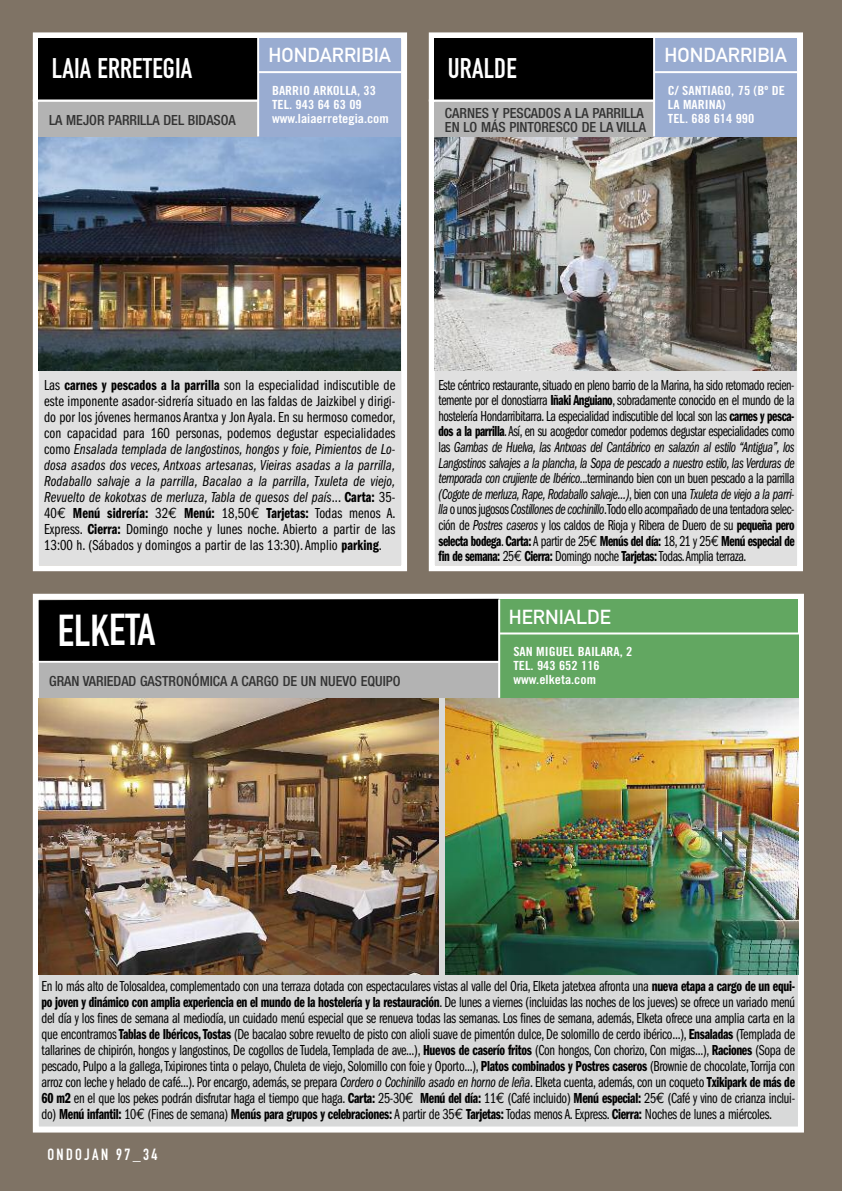
<style>
.page{position:relative;width:842px;height:1191px;background:#7f7365}
.page>*{position:absolute;margin:0;border:0;box-sizing:border-box;transform-origin:0 0}
.t1{font:44px "DIN Engschrift";letter-spacing:-.005em;color:#fff}
.t2{font:28px "DIN Engschrift";letter-spacing:.005em;color:#fff}
.t3{font:20px "DIN Mittelschrift";color:#fff}
.t4{font:16px "DIN Engschrift";letter-spacing:.15em;color:#fff}
.t5{font:15px/16px "Franklin Gothic Book Cmpr";letter-spacing:-.02em;color:#000;text-align:justify;scale:.96 1}
.t6{font:15px/15.6px "Franklin Gothic Book Cmpr";letter-spacing:-.02em;color:#000;text-align:justify;scale:.93 1}
.t7{font:15px/16px "Franklin Gothic Book Cmpr Ital";letter-spacing:-.03em;color:#000;text-align:justify}
.t8{font:15px/16px "Franklin Gothic Book Cmpr";letter-spacing:-.02em;color:#000;text-align:justify}
.t9{font:15px/15.6px "Franklin Gothic Book Cmpr Ital";letter-spacing:-.03em;color:#000;scale:.93 1}
.t10{font:15px "Franklin Gothic Demi Cmpr";letter-spacing:-.02em;color:#000;scale:.96 1}
.t11{font:15px/16px "Franklin Gothic Book Cmpr";letter-spacing:.005em;color:#000}
.t12{font:15px "Franklin Gothic Demi Cmpr";letter-spacing:-.02em;color:#000;scale:.93 1}
.t13{font:15px "Franklin Gothic Demi Cmpr";letter-spacing:.005em;color:#000}
.t14{font:500 condensed 14px/14px "Helvetica Neue";color:#333}
.t15{font:12.6px/14px "Trade Gothic Bold Cond Twenty";color:#fff;scale:1.11 1}
.s1{font-family:"Franklin Gothic Demi Cmpr"}
.s2{font-family:"Franklin Gothic Book Cmpr"}
.s3{font-family:"Euro Mono"}
.s4{font-family:"Franklin Gothic Book Cmpr Ital"}
</style>
<div class="page">
<div style="left:39px;top:38px;width:362px;height:527px;background:#e0e0e0"></div>
<div style="left:33px;top:32px;width:374px;height:539px;border:6px solid #fff"></div>
<img style="left:39px;top:136px;width:362px;height:235px">
<div style="left:257px;top:38px;width:144px;height:34px;background:#99acd1"></div>
<div style="left:39px;top:102px;width:219px;height:34px;background:#b3b3b3"></div>
<div style="left:259px;top:73px;width:142px;height:63px;background:#99acd1"></div>
<div style="left:39px;top:38px;width:219px;height:62px;background:#000"></div>
<hr style="left:33px;top:99px;width:226px;height:2px;background:#fff">
<hr style="left:258px;top:71px;width:143px;height:2px;background:#fff">
<hr style="left:257px;top:37px;width:2px;height:99px;background:#fff">
<div style="left:435px;top:38px;width:362px;height:527px;background:#e0e0e0"></div>
<div style="left:429px;top:32px;width:374px;height:539px;border:6px solid #fff"></div>
<img style="left:434px;top:136px;width:363px;height:234px">
<div style="left:653px;top:38px;width:144px;height:34px;background:#99acd1"></div>
<div style="left:434px;top:102px;width:220px;height:34px;background:#b3b3b3"></div>
<div style="left:655px;top:73px;width:142px;height:63px;background:#99acd1"></div>
<div style="left:434px;top:38px;width:220px;height:62px;background:#000"></div>
<hr style="left:429px;top:99px;width:226px;height:2px;background:#fff">
<hr style="left:654px;top:71px;width:143px;height:2px;background:#fff">
<hr style="left:653px;top:37px;width:2px;height:99px;background:#fff">
<div style="left:39px;top:600px;width:759px;height:526px;background:#d8d9d9"></div>
<div style="left:33px;top:594px;width:771px;height:538px;border:6px solid #fff"></div>
<img style="left:39px;top:698px;width:400px;height:276px">
<img style="left:446px;top:698px;width:352px;height:276px">
<div style="left:497px;top:599px;width:301px;height:34px;background:#62a761"></div>
<div style="left:39px;top:663px;width:460px;height:34px;background:#b3b3b3"></div>
<div style="left:500px;top:634px;width:298px;height:63px;background:#62a761"></div>
<div style="left:39px;top:599px;width:459px;height:62px;background:#000"></div>
<hr style="left:33px;top:661px;width:466px;height:2px;background:#fff">
<hr style="left:499px;top:632px;width:300px;height:2px;background:#fff">
<hr style="left:498px;top:599px;width:2px;height:99px;background:#fff">
<h2 class="t2" style="left:52px;top:58px;width:142px">LAIA ERRETEGIA</h2>
<p class="t14" style="left:49px;top:114px;width:188px">LA MEJOR PARRILLA DEL BIDASOA</p>
<h3 class="t3" style="left:269px;top:48px;width:124px">HONDARRIBIA</h3>
<p class="t15" style="left:272px;top:84px;width:107px">BARRIO ARKOLLA, 33<br>TEL. 943 64 63 09 www.laiaerretegia.com</p>
<h2 class="t2" style="left:448px;top:58px;width:70px">URALDE</h2>
<p class="t14" style="left:445px;top:107px;width:203px">CARNES Y PESCADOS A LA PARRILLA<br>EN LO MÁS PINTORESCO DE LA VILLA</p>
<h3 class="t3" style="left:665px;top:48px;width:124px">HONDARRIBIA</h3>
<p class="t15" style="left:668px;top:84px;width:107px">C/ SANTIAGO, 75 (Bº DE<br>LA MARINA)<br>TEL. 688 614 990</p>
<p class="t8" style="left:44px;top:378px;width:353px">Las <span class="s1">carnes y pescados a la parrilla</span> son la especialidad indiscutible de este imponente asador-sidrería situado en las faldas de Jaizkibel y dirigi&shy;do por los jóvenes hermanos Arantxa y Jon Ayala. En su hermoso comedor, con capacidad para 160 personas, podemos degustar especialidades</p>
<p class="t7" style="left:44px;top:442px;width:353px"><span class="s2">como</span> Ensalada templada de langostinos, hongos y foie, Pimientos de Lo&shy;dosa asados dos veces, Antxoas artesanas, Vieiras asadas a la parrilla, Rodaballo salvaje a la parrilla, Bacalao a la parrilla, Txuleta de viejo, Revuelto de kokotxas de merluza, Tabla de quesos del país<span class="s2">...</span> <span class="s1">Carta:</span> <span class="s2">35-</span></p>
<p class="t13" style="left:44px;top:508px;width:353px"><span class="s2">40</span><span class="s3">€</span> Menú sidrería: <span class="s2">32</span><span class="s3">€</span> Menú: <span class="s2">18,50</span><span class="s3">€</span> Tarjetas: <span class="s2">Todas menos A.</span></p>
<p class="t11" style="left:44px;top:522px;width:353px">Express. <span class="s1">Cierra:</span> Domingo noche y lunes noche. Abierto a partir de las<br>13:00 h. (Sábados y domingos a partir de las 13:30).Amplio <span class="s1">parking</span>.</p>
<h1 class="t1" style="left:58px;top:614px;width:99px">ELKETA</h1>
<p class="t14" style="left:49px;top:675px;width:353px">GRAN VARIEDAD GASTRONÓMICA A CARGO DE UN NUEVO EQUIPO</p>
<p class="t6" style="left:438px;top:378px;width:384px">Este céntrico restaurante,situado en pleno barrio de la Marina,ha sido retomado recien&shy;temente por el donostiarra <span class="s1">Iñaki Anguiano</span>, sobradamente conocido en el mundo de la hostelería Hondarribitarra. La especialidad indiscutible del local son las <span class="s1">carnes y pesca&shy;dos a la parrilla</span>.Así, en su acogedor comedor podemos degustar especialidades como</p>
<p class="t9" style="left:438px;top:440px;width:384px"><span class="s2">las</span> Gambas de Huelva, las Antxoas del Cantábrico en salazón al estilo “Antigua”, los<br>Langostinos salvajes a la plancha, la Sopa de pescado a nuestro estilo, las Verduras de</p>
<p class="t6" style="left:438px;top:472px;width:384px"><span class="s4">temporada con crujiente de Ibérico</span>...terminando bien con un buen pescado a la parrilla</p>
<p class="t9" style="left:438px;top:487px;width:384px">(Cogote de merluza, Rape, Rodaballo salvaje...)<span class="s2">, bien con una</span> Txuleta de viejo a la parri-</p>
<p class="t6" style="left:438px;top:503px;width:384px"><span class="s4">lla</span> ounosjugosos <span class="s4">Costillones de cochinillo</span>.Todoelloacompañado deunatentadoraselec&shy;ción de <span class="s4">Postres caseros</span> y los caldos de Rioja y Ribera de Duero de su <span class="s1">pequeña pero</span></p>
<p class="t12" style="left:438px;top:535px;width:384px">selecta bodega<span class="s2">.</span> Carta:<span class="s2">A partir de 25</span><span class="s3">€</span> Menús del día: <span class="s2">18, 21 y 25</span><span class="s3">€</span> Menú especial de</p>
<p class="t6" style="left:438px;top:550px;width:333px"><span class="s1">fin de semana:</span> 25<span class="s3">€</span> <span class="s1">Cierra:</span> Domingo noche <span class="s1">Tarjetas:</span>Todas.Amplia terraza.</p>
<h3 class="t3" style="left:509px;top:609px;width:104px">HERNIALDE</h3>
<p class="t15" style="left:513px;top:646px;width:109px">SAN MIGUEL BAILARA, 2<br>TEL. 943 652 116 www.elketa.com</p>
<p class="t5" style="left:42px;top:979px;width:786px">En lo más alto de Tolosaldea, complementado con una terraza dotada con espectaculares vistas al valle del Oria, Elketa jatetxea afronta una <span class="s1">nueva etapa a cargo de un equi-</span></p>
<p class="t10" style="left:42px;top:996px;width:786px">po joven y dinámico con amplia experiencia en el mundo de la hostelería y la restauración<span class="s2">. De lunes a viernes (incluidas las noches de los jueves) se ofrece un variado menú</span></p>
<p class="t5" style="left:42px;top:1011px;width:786px">del día y los fines de semana al mediodía, un cuidado menú especial que se renueva todas las semanas. Los fines de semana, además, Elketa ofrece una amplia carta en la que encontramos <span class="s1">Tablas de Ibéricos,Tostas</span> (De bacalao sobre revuelto de pisto con alioli suave de pimentón dulce, De solomillo de cerdo ibérico...), <span class="s1">Ensaladas</span> (Templada de tallarines de chipirón, hongos y langostinos, De cogollos de Tudela,Templada de ave...), <span class="s1">Huevos de caserío fritos</span> (Con hongos, Con chorizo, Con migas...), <span class="s1">Raciones</span> (Sopa de pescado, Pulpo a la gallega,Txipirones tinta o pelayo, Chuleta de viejo, Solomillo con foie y Oporto...), <span class="s1">Platos combinados y Postres caseros</span> (Brownie de chocolate,Torrija con arroz con leche y helado de café...).Por encargo,además,se prepara <span class="s4">Cordero o Cochinillo asado en horno de leña</span>.Elketa cuenta,además,con un coqueto <span class="s1">Txikipark de más de 60 m2</span> en el que los pekes podrán disfrutar haga el tiempo que haga. <span class="s1">Carta:</span> 25-30<span class="s3">€</span> <span class="s1">Menú del día:</span> 11<span class="s3">€</span> (Café incluido) <span class="s1">Menú especial:</span> 25<span class="s3">€</span> (Café y vino de crianza inclui&shy;do) <span class="s1">Menú infantil:</span> 10<span class="s3">€</span> (Fines de semana) <span class="s1">Menús para grupos y celebraciones:</span> A partir de 35<span class="s3">€</span> <span class="s1">Tarjetas:</span> Todas menos A. Express. <span class="s1">Cierra:</span> Noches de lunes a miércoles.</p>
<p class="t4" style="left:47px;top:1148px;width:112px">ONDOJAN 97_34</p>
</div>
